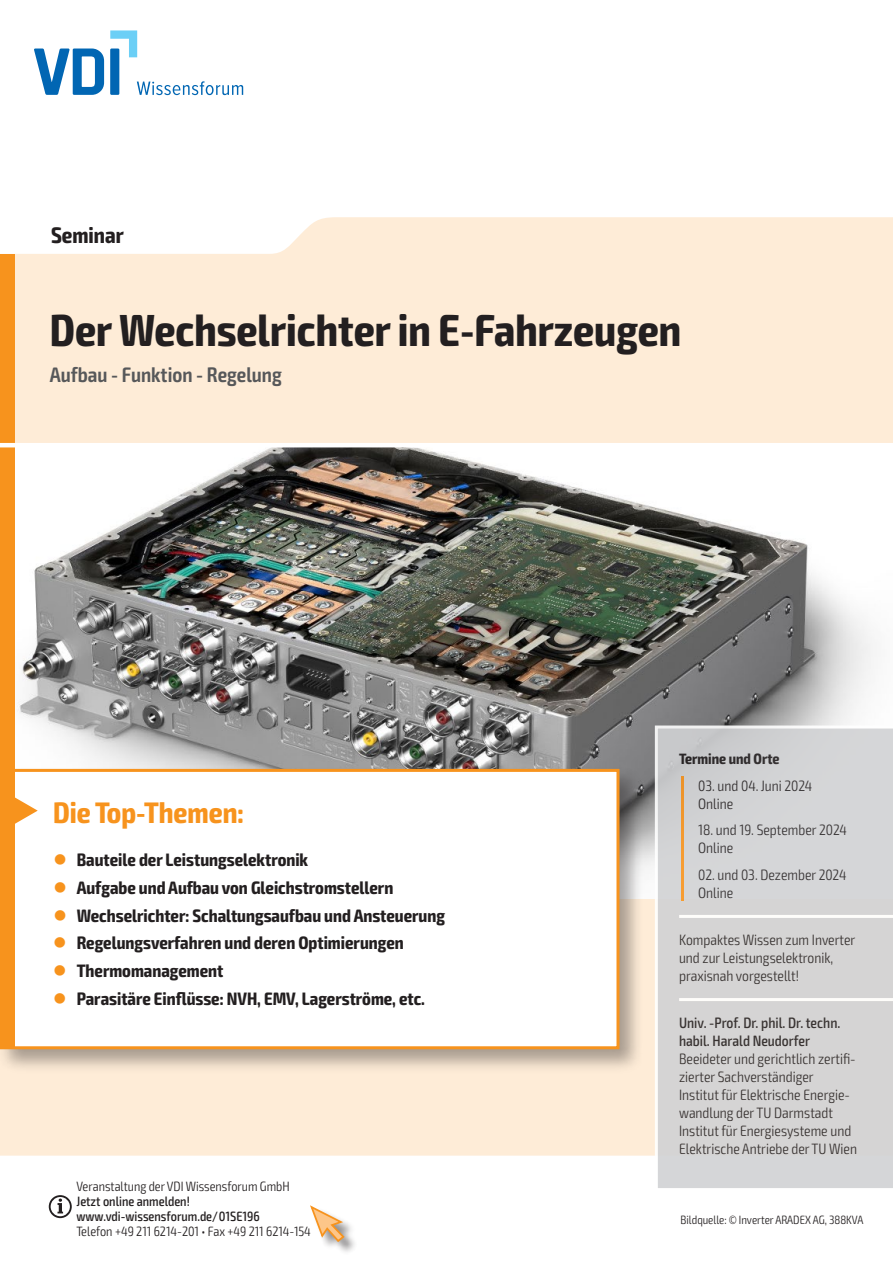
<style>
.page{position:relative;width:893px;height:1263px;background:#fff}
.page>*{position:absolute;margin:0;border:0;box-sizing:border-box;transform-origin:0 0}
.t1{font:700 condensed 45px "Exo 2";color:#231f20}
.t2{font:700 condensed 29.7px "Exo 2";color:#f7931d}
.t3{font:700 condensed 22.5px "Exo 2";color:#231f20}
.t4{font:600 condensed 21px "Exo 2";color:#57585a}
.t5{font:700 condensed 18px "Exo 2";color:#231f20}
.t6{font:300 condensed 15px/18px "Exo 2";color:#231f20}
.t7{font:500 condensed 15px/18px "Exo 2";color:#231f20}
.t8{font:700 condensed 15px "Exo 2";color:#231f20}
.t9{font:300 condensed 13.5px "Exo 2";color:#231f20}
.t10{font:500 condensed 13.5px/15px "Exo 2";color:#231f20}
.t11{font:300 condensed 12px "Exo 2";color:#231f20}
.s1{color:#f7931d}
</style>
<div class="page">
<div style="left:0;top:217px;width:893px;height:938px;background:#feecd7"></div>
<img style="left:14px;top:447px;width:879px;height:451px">
<div style="left:0;top:765px;width:644px;height:309px;background:#231f20;opacity:.4"></div>
<div style="left:2px;top:770px;width:616px;height:278px;background:#fff"></div>
<div style="left:3px;top:772px;width:11px;height:274px;background:#f7931d"></div>
<div style="left:0;top:769px;width:619px;height:280px;border:3px solid #f7931d"></div>
<svg style="left:14px;top:796px;width:24px;height:29px"></svg>
<div style="left:0;top:254px;width:14px;height:519px;background:#f7931d"></div>
<div style="left:311px;top:1206px;width:47px;height:49px;background:#231f20;opacity:.5"></div>
<svg style="left:310px;top:1205px;width:36px;height:38px"></svg>
<hr style="left:0;top:443px;width:893px;height:4px;background:#fff">
<svg style="left:655px;top:725px;width:238px;height:463px;background:#d5d4d5"></svg>
<svg style="left:49px;top:1195px;width:23px;height:23px"></svg>
<svg style="left:34px;top:30px;width:209px;height:65px"></svg>
<h3 class="t3" style="left:51px;top:221px;width:74px">Seminar</h3>
<h1 class="t1" style="left:50px;top:303px;width:633px">Der Wechselrichter in E-Fahrzeugen</h1>
<h3 class="t4" style="left:50px;top:362px;width:233px">Aufbau - Funktion - Regelung</h3>
<h2 class="t2" style="left:53px;top:794px;width:192px">Die Top-Themen:</h2>
<p class="t5" style="left:53px;top:849px;width:256px"><span class="s1">●</span> Bauteile der Leistungselektronik</p>
<p class="t5" style="left:53px;top:877px;width:341px"><span class="s1">●</span> Aufgabe und Aufbau von Gleichstromstellern</p>
<p class="t5" style="left:53px;top:904px;width:393px"><span class="s1">●</span> Wechselrichter: Schaltungsaufbau und Ansteuerung</p>
<p class="t5" style="left:53px;top:932px;width:352px"><span class="s1">●</span> Regelungsverfahren und deren Optimierungen</p>
<p class="t5" style="left:53px;top:960px;width:172px"><span class="s1">●</span> Thermomanagement</p>
<p class="t5" style="left:53px;top:988px;width:373px"><span class="s1">●</span> Parasitäre Einflüsse: NVH, EMV, Lagerströme, etc.</p>
<p class="t9" style="left:77px;top:1178px;width:215px">Veranstaltung der VDI Wissensforum GmbH</p>
<p class="t10" style="left:77px;top:1194px;width:185px">Jetzt online anmelden! www.vdi-wissensforum.de/01SE196</p>
<p class="t9" style="left:77px;top:1223px;width:236px">Telefon +49 211 6214-201 • Fax +49 211 6214-154</p>
<p class="t8" style="left:679px;top:750px;width:102px">Termine und Orte</p>
<p class="t6" style="left:698px;top:777px;width:116px">03. und 04. Juni 2024<br>Online</p>
<p class="t6" style="left:698px;top:821px;width:150px">18. und 19. September 2024<br>Online</p>
<p class="t6" style="left:698px;top:866px;width:150px">02. und 03. Dezember 2024<br>Online</p>
<p class="t6" style="left:679px;top:931px;width:178px">Kompaktes Wissen zum Inverter und zur Leistungselektronik, praxisnah vorgestellt!</p>
<p class="t7" style="left:679px;top:1014px;width:163px">Univ. -Prof. Dr. phil. Dr. techn. habil. Harald Neudorfer</p>
<p class="t6" style="left:679px;top:1050px;width:179px">Beeideter und gerichtlich zertifi&shy;zierter Sachverständiger<br>Institut für Elektrische Energie&shy;wandlung der TU Darmstadt<br>Institut für Energiesysteme und<br>Elektrische Antriebe der TU Wien</p>
<p class="t11" style="left:681px;top:1212px;width:184px">Bildquelle: © Inverter ARADEX AG, 388KVA</p>
</div>
